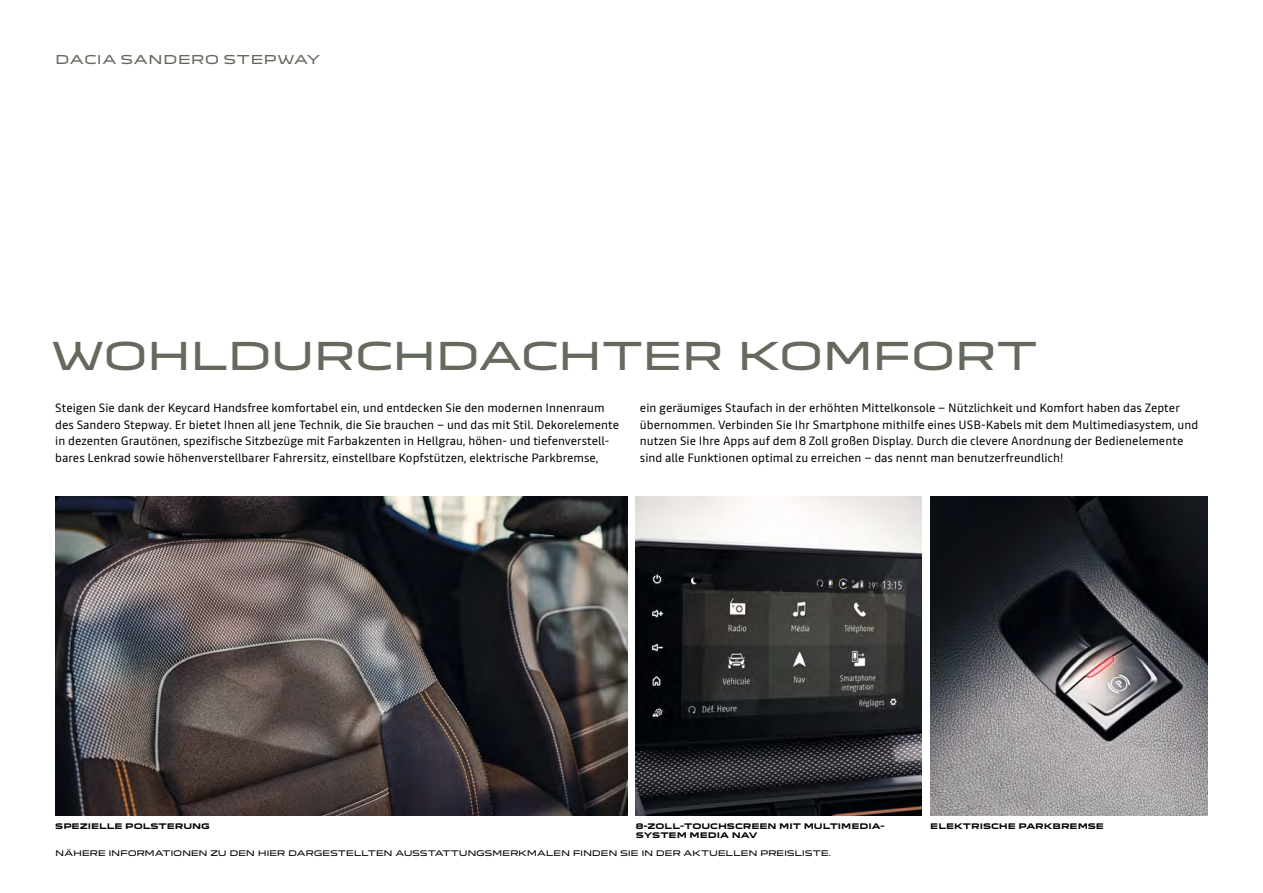
<style>
.page{position:relative;width:1263px;height:893px;background:#fff}
.page>*{position:absolute;margin:0;border:0;box-sizing:border-box;transform-origin:0 0}
.t1{font:37.5px "Dacia Block Extended";letter-spacing:-.05em;color:#656a5f}
.t2{font:12px/16.5px "Read";color:#000}
.t3{font:12px "Dacia Block Extended";letter-spacing:.025em;color:#656a5f}
.t4{font:7.5px "Dacia Block Extended";letter-spacing:-.035em;color:#000}
.t5{font:700 7.5px/9px "Dacia Block Extended";color:#000}
</style>
<div class="page">
<img style="left:636px;top:496px;width:286px;height:319px">
<img style="left:930px;top:496px;width:278px;height:319px">
<img style="left:55px;top:496px;width:572px;height:319px">
<p class="t3" style="left:55px;top:50px;width:266px">DACIA SANDERO STEPWAY</p>
<h1 class="t1" style="left:51px;top:326px;width:988px">WOHLDURCHDACHTER KOMFORT</h1>
<p class="t2" style="left:55px;top:400px;width:565px">Steigen Sie dank der Keycard Handsfree komfortabel ein, und entdecken Sie den modernen Innenraum des Sandero Stepway. Er bietet Ihnen all jene Technik, die Sie brauchen – und das mit Stil. Dekorelemente in dezenten Grautönen, spezifische Sitzbezüge mit Farbakzenten in Hellgrau, höhen- und tiefenverstell&shy;bares Lenkrad sowie höhenverstellbarer Fahrersitz, einstellbare Kopfstützen, elektrische Parkbremse,</p>
<p class="t2" style="left:640px;top:400px;width:560px">ein geräumiges Staufach in der erhöhten Mittelkonsole – Nützlichkeit und Komfort haben das Zepter übernommen. Verbinden Sie Ihr Smartphone mithilfe eines USB-Kabels mit dem Multimediasystem, und nutzen Sie Ihre Apps auf dem 8 Zoll großen Display. Durch die clevere Anordnung der Bedienelemente sind alle Funktionen optimal zu erreichen – das nennt man benutzerfreundlich!</p>
<p class="t5" style="left:55px;top:822px;width:156px">SPEZIELLE POLSTERUNG</p>
<p class="t5" style="left:930px;top:822px;width:175px">ELEKTRISCHE PARKBREMSE</p>
<p class="t4" style="left:55px;top:847px;width:777px">NÄHERE INFORMATIONEN ZU DEN HIER DARGESTELLTEN AUSSTATTUNGSMERKMALEN FINDEN SIE IN DER AKTUELLEN PREISLISTE.</p>
<p class="t5" style="left:636px;top:822px;width:251px">8-ZOLL-TOUCHSCREEN MIT MULTIMEDIA-<br>SYSTEM MEDIA NAV</p>
</div>
